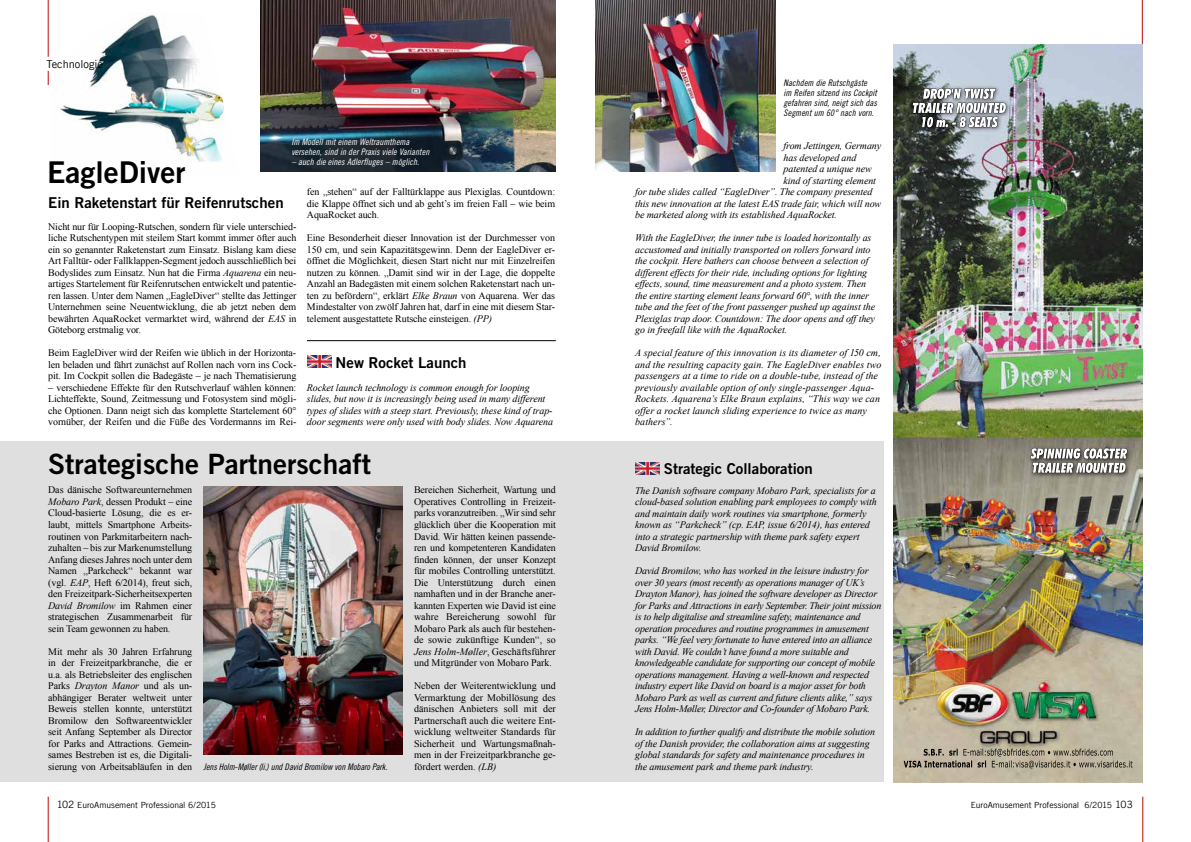
<style>
.page{position:relative;width:1191px;height:842px;background:#fff}
.page>*{position:absolute;margin:0;border:0;box-sizing:border-box;transform-origin:0 0}
.t1{font:30px "Trade Gothic LT Bold Two";color:#000}
.t2{font:28px "Trade Gothic LT Bold Two";color:#000}
.t3{font:15px "Trade Gothic LT Bold Two";color:#000}
.t4{font:11px "Trade Gothic LT";color:#000}
.t5{font:10px/11.5px "Times New Roman";letter-spacing:-.01em;color:#000;text-align:justify}
.t6{font:italic 10px/11.5px "Times New Roman";letter-spacing:-.01em;color:#000}
.t7{font:9px/10px "Trade Gothic LT Cond Eighteen Obl";color:#000}
.t8{font:9px/10px "Trade Gothic LT Cond Eighteen Obl";letter-spacing:.005em;color:#fff}
.t9{font:8.5px "Trade Gothic LT";color:#000}
.s1{font-style:italic}
.s2{font-family:"Times New Roman";font-size:10px}
.s3{font-size:10px}
</style>
<div class="page">
<hr style="left:1142px;top:0;width:1px;height:57px;background:#c00808">
<hr style="left:48px;top:797px;width:1px;height:45px;background:#c00808">
<div style="left:0;top:441px;width:883px;height:341px;background:#e0dfdf"></div>
<img style="left:595px;top:0;width:180px;height:171px">
<img style="left:60px;top:14px;width:164px;height:148px">
<img style="left:260px;top:0;width:296px;height:171px">
<hr style="left:48px;top:0;width:1px;height:57px;background:#c00808">
<svg style="left:48px;top:71px;width:1px;height:14px"></svg>
<img style="left:204px;top:487px;width:199px;height:268px">
<img style="left:635px;top:462px;width:24px;height:12px">
<img style="left:893px;top:45px;width:249px;height:737px">
<img style="left:1030px;top:448px;width:79px;height:11px">
<img style="left:923px;top:88px;width:72px;height:11px">
<img style="left:903px;top:760px;width:117px;height:7px">
<img style="left:1028px;top:760px;width:101px;height:8px">
<svg style="left:1130px;top:761px;width:2px;height:6px"></svg>
<img style="left:956px;top:749px;width:65px;height:7px">
<img style="left:1075px;top:749px;width:37px;height:7px">
<img style="left:307px;top:355px;width:24px;height:13px">
<hr style="left:307px;top:340px;width:249px;height:1px;background:#000">
<hr style="left:1142px;top:797px;width:1px;height:45px;background:#c00808">
<p class="t4" style="left:47px;top:57px;width:58px">Technologie</p>
<p class="t8" style="left:291px;top:137px;width:139px">Im Modell mit einem Weltraumthema versehen, sind in der Praxis viele Varianten</p>
<p class="t8" style="left:291px;top:157px;width:129px">– auch die eines Adlerfluges – möglich.</p>
<h1 class="t1" style="left:47px;top:154px;width:140px">EagleDiver</h1>
<h3 class="t3" style="left:48px;top:193px;width:237px">Ein Raketenstart für Reifenrutschen</h3>
<p class="t5" style="left:307px;top:186px;width:250px">fen „stehen“ auf der Falltürklappe aus Plexiglas. Countdown: die Klappe öffnet sich und ab geht’s im freien Fall – wie beim AquaRocket auch.</p>
<p class="t5" style="left:307px;top:232px;width:250px">Eine Besonderheit dieser Innovation ist der Durchmesser von 150 cm, und sein Kapazitätsgewinn. Denn der EagleDiver er&shy;öffnet die Möglichkeit, diesen Start nicht nur mit Einzelreifen nutzen zu können. „Damit sind wir in der Lage, die doppelte Anzahl an Badegästen mit einem solchen Raketenstart nach un&shy;ten zu befördern“, erklärt <span class="s1">Elke Braun</span> von Aquarena. Wer das Mindestalter von zwölf Jahren hat, darf in eine mit diesem Star&shy;telement ausgestattete Rutsche einsteigen. <span class="s1">(PP)</span></p>
<h3 class="t3" style="left:336px;top:353px;width:132px">New Rocket Launch</h3>
<p class="t6" style="left:307px;top:381px;width:248px">Rocket launch technology is common enough for looping slides, but now it is increasingly being used in many different types of slides with a steep start. Previously, these kind of trap&shy;door segments were only used with body slides. Now Aquarena</p>
<p class="t5" style="left:48px;top:220px;width:250px">Nicht nur für Looping-Rutschen, sondern für viele unterschied&shy;liche Rutschentypen mit steilem Start kommt immer öfter auch ein so genannter Raketenstart zum Einsatz. Bislang kam diese Art Falltür- oder Fallklappen-Segment jedoch ausschließlich bei Bodyslides zum Einsatz. Nun hat die Firma <span class="s1">Aquarena</span> ein neu&shy;artiges Startelement für Reifenrutschen entwickelt und patentie&shy;ren lassen. Unter dem Namen „EagleDiver“ stellte das Jettinger Unternehmen seine Neuentwicklung, die ab jetzt neben dem bewährten AquaRocket vermarktet wird, während der <span class="s1">EAS</span> in Göteborg erstmalig vor.</p>
<p class="t5" style="left:48px;top:347px;width:250px">Beim EagleDiver wird der Reifen wie üblich in der Horizonta&shy;len beladen und fährt zunächst auf Rollen nach vorn ins Cock&shy;pit. Im Cockpit sollen die Badegäste – je nach Thematisierung</p>
<p class="t5" style="left:48px;top:381px;width:250px">– verschiedene Effekte für den Rutschverlauf wählen können:<br>Lichteffekte, Sound, Zeitmessung und Fotosystem sind mögli&shy;che Optionen. Dann neigt sich das komplette Startelement 60° vornüber, der Reifen und die Füße des Vordermanns im Rei-</p>
<p class="t7" style="left:783px;top:78px;width:95px">Nachdem die Rutschgäste im Reifen sitzend ins Cockpit gefahren sind, neigt sich das<br>Segment um 60° nach vorn.</p>
<p class="t6" style="left:783px;top:140px;width:99px">from Jettingen, Germany</p>
<p class="t6" style="left:783px;top:151px;width:74px">has developed and</p>
<p class="t6" style="left:783px;top:163px;width:90px">patented a unique new</p>
<p class="t6" style="left:783px;top:174px;width:94px">kind of starting element</p>
<p class="t6" style="left:635px;top:186px;width:239px">for tube slides called “EagleDiver”. The company presented</p>
<p class="t6" style="left:635px;top:197px;width:247px">this new innovation at the latest EAS trade fair, which will now</p>
<p class="t6" style="left:635px;top:209px;width:203px">be marketed along with its established AquaRocket.</p>
<p class="t6" style="left:635px;top:232px;width:241px">With the EagleDiver, the inner tube is loaded horizontally as accustomed and initially transported on rollers forward into the cockpit. Here bathers can choose between a selection of different effects for their ride, including options for lighting effects, sound, time measurement and a photo system. Then the entire starting element leans forward 60°, with the inner tube and the feet of the front passenger pushed up against the Plexiglas trap door. Countdown: The door opens and off they go in freefall like with the AquaRocket.</p>
<p class="t6" style="left:635px;top:347px;width:248px">A special feature of this innovation is its diameter of 150 cm, and the resulting capacity gain. The EagleDiver enables two passengers at a time to ride on a double-tube, instead of the previously available option of only single-passenger Aqua-Rockets. Aquarena’s Elke Braun explains, “This way we can offer a rocket launch sliding experience to twice as many bathers”.</p>
<h2 class="t2" style="left:48px;top:447px;width:324px">Strategische Partnerschaft</h2>
<h3 class="t3" style="left:664px;top:460px;width:150px">Strategic Collaboration</h3>
<p class="t5" style="left:48px;top:484px;width:146px">Das dänische Softwareunternehmen <span class="s1">Mobaro Park</span>, dessen Produkt – eine Cloud-basierte Lösung, die es er&shy;laubt, mittels Smartphone Arbeits&shy;routinen von Parkmitarbeitern nach&shy;zuhalten – bis zur Markenumstellung Anfang dieses Jahres noch unter dem Namen „Parkcheck“ bekannt war (vgl. <span class="s1">EAP</span>, Heft 6/2014), freut sich, den Freizeitpark-Sicherheitsexperten <span class="s1">David Bromilow</span> im Rahmen einer strategischen Zusammenarbeit für sein Team gewonnen zu haben.</p>
<p class="t5" style="left:48px;top:645px;width:146px">Mit mehr als 30 Jahren Erfahrung in der Freizeitparkbranche, die er u.a. als Betriebsleiter des englischen Parks <span class="s1">Drayton Manor</span> und als un&shy;abhängiger Berater weltweit unter Beweis stellen konnte, unterstützt Bromilow den Softwareentwickler seit Anfang September als Director for Parks and Attractions. Gemein&shy;sames Bestreben ist es, die Digitali-</p>
<p class="t7" style="left:48px;top:762px;width:341px"><span class="s2">sierung von Arbeitsabläufen in den</span> Jens Holm-Møller (li.) und David Bromilow von Mobaro Park.</p>
<p class="t9" style="left:57px;top:800px;width:161px"><span class="s3">102</span> EuroAmusement Professional 6/2015</p>
<p class="t5" style="left:414px;top:484px;width:143px">Bereichen Sicherheit, Wartung und Operatives Controlling in Freizeit&shy;parks voranzutreiben. „Wir sind sehr glücklich über die Kooperation mit David. Wir hätten keinen passende&shy;ren und kompetenteren Kandidaten finden können, der unser Konzept für mobiles Controlling unterstützt.<br>Die Unterstützung durch einen namhaften und in der Branche aner&shy;kannten Experten wie David ist eine wahre Bereicherung sowohl für Mobaro Park als auch für bestehen&shy;de sowie zukünftige Kunden“, so <span class="s1">Jens Holm-Møller</span>, Geschäftsführer und Mitgründer von Mobaro Park.</p>
<p class="t5" style="left:414px;top:680px;width:143px">Neben der Weiterentwicklung und Vermarktung der Mobillösung des dänischen Anbieters soll mit der Partnerschaft auch die weitere Ent&shy;wicklung weltweiter Standards für Sicherheit und Wartungsmaßnah&shy;men in der Freizeitparkbranche ge&shy;fördert werden. <span class="s1">(LB)</span></p>
<p class="t6" style="left:635px;top:484px;width:243px">The Danish software company Mobaro Park, specialists for a cloud-based solution enabling park employees to comply with and maintain daily work routines via smartphone, formerly known as “Parkcheck” (cp. EAP, issue 6/2014), has entered into a strategic partnership with theme park safety expert David Bromilow.</p>
<p class="t6" style="left:635px;top:565px;width:248px">David Bromilow, who has worked in the leisure industry for over 30 years (most recently as operations manager of UK’s Drayton Manor), has joined the software developer as Director for Parks and Attractions in early September. Their joint mission is to help digitalise and streamline safety, maintenance and operation procedures and routine programmes in amusement parks. “We feel very fortunate to have entered into an alliance with David. We couldn’t have found a more suitable and knowledgeable candidate for supporting our concept of mobile operations management. Having a well-known and respected industry expert like David on board is a major asset for both Mobaro Park as well as current and future clients alike,” says Jens Holm-Møller, Director and Co-founder of Mobaro Park.</p>
<p class="t6" style="left:635px;top:726px;width:241px">In addition to further qualify and distribute the mobile solution of the Danish provider, the collaboration aims at suggesting global standards for safety and maintenance procedures in the amusement park and theme park industry.</p>
<p class="t9" style="left:970px;top:800px;width:164px">EuroAmusement Professional 6/2015 <span class="s3">103</span></p>
</div>
